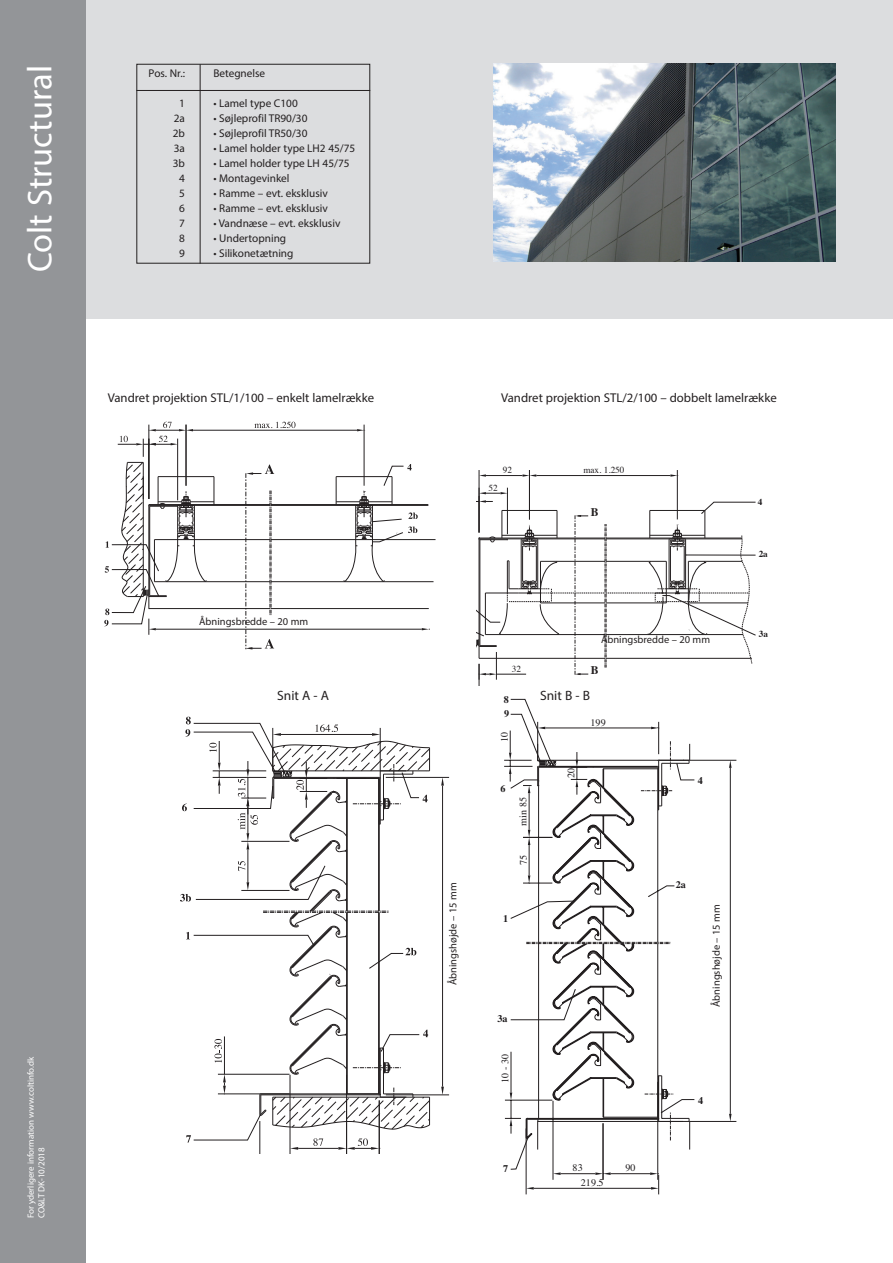
<style>
.page{position:relative;width:893px;height:1263px;background:#fff}
.page>*{position:absolute;margin:0;border:0;box-sizing:border-box;transform-origin:0 0}
.t1{font:34.5px "Myriad Pro";color:#fff}
.Normaal{font:13.5px "Myriad Pro";color:#231f20}
.Normaal-2{font:12.75px "Myriad Pro";color:#231f20}
.t2{font:700 11.7px "Times";color:#231f20}
.Normaal-3{font:11.25px "Myriad Pro";color:#231f20}
.Normaal-4{font:10.5px "Myriad Pro";color:#231f20}
.t3{font:10.2px "Times";color:#201d1f}
.t4{font:700 10.2px "Times";color:#201d1f}
.t5{font:9.15px "Times";color:#201d1f}
.t6{font:700 9.15px "Times";color:#201d1f}
.Normaal-5{font:9px "Myriad Pro";color:#fff}
</style>
<div class="page">
<div style="left:85px;top:0;width:808px;height:319px;background:#dcdddf"></div>
<div style="left:0;top:0;width:85px;height:1263px;background:#939598"></div>
<hr style="left:271px;top:539px;width:164px;height:1px;background:#231f20">
<hr style="left:271px;top:581px;width:162px;height:1px;background:#231f20">
<hr style="left:271px;top:505px;width:157px;height:1px;background:#231f20">
<hr style="left:271px;top:504px;width:157px;height:1px;background:#231f20">
<hr style="left:149px;top:504px;width:121px;height:1px;background:#231f20">
<hr style="left:150px;top:505px;width:120px;height:1px;background:#231f20">
<hr style="left:154px;top:581px;width:116px;height:1px;background:#231f20">
<hr style="left:154px;top:539px;width:116px;height:1px;background:#231f20">
<svg style="left:336px;top:464px;width:82px;height:118px"></svg>
<svg style="left:254px;top:422px;width:42px;height:6px"></svg>
<svg style="left:357px;top:429px;width:7px;height:2px"></svg>
<hr style="left:193px;top:430px;width:164px;height:1px;background:#231f20">
<hr style="left:364px;top:425px;width:1px;height:61px;background:#231f20">
<svg style="left:422px;top:628px;width:8px;height:2px"></svg>
<hr style="left:271px;top:608px;width:158px;height:1px;background:#231f20">
<hr style="left:149px;top:608px;width:121px;height:1px;background:#231f20">
<hr style="left:156px;top:629px;width:266px;height:1px;background:#231f20">
<svg style="left:245px;top:464px;width:29px;height:185px"></svg>
<svg style="left:104px;top:422px;width:111px;height:213px"></svg>
<hr style="left:379px;top:1100px;width:1px;height:53px;background:#231f20">
<hr style="left:259px;top:1121px;width:1px;height:32px;background:#231f20">
<hr style="left:346px;top:1075px;width:1px;height:78px;background:#231f20">
<hr style="left:290px;top:1075px;width:1px;height:78px;background:#231f20">
<svg style="left:441px;top:1087px;width:3px;height:9px"></svg>
<svg style="left:441px;top:778px;width:3px;height:7px"></svg>
<hr style="left:442px;top:785px;width:1px;height:302px;background:#231f20">
<hr style="left:386px;top:1094px;width:63px;height:1px;background:#231f20">
<hr style="left:386px;top:777px;width:63px;height:1px;background:#231f20">
<svg style="left:180px;top:717px;width:250px;height:433px"></svg>
<svg style="left:480px;top:492px;width:27px;height:2px"></svg>
<hr style="left:507px;top:488px;width:1px;height:46px;background:#231f20">
<svg style="left:480px;top:474px;width:6px;height:3px"></svg>
<hr style="left:486px;top:475px;width:37px;height:1px;background:#231f20">
<hr style="left:479px;top:470px;width:1px;height:62px;background:#231f20">
<svg style="left:670px;top:474px;width:7px;height:3px"></svg>
<svg style="left:523px;top:474px;width:13px;height:3px"></svg>
<hr style="left:536px;top:475px;width:134px;height:1px;background:#231f20">
<hr style="left:677px;top:470px;width:1px;height:49px;background:#231f20">
<hr style="left:529px;top:470px;width:1px;height:49px;background:#231f20">
<svg style="left:476px;top:500px;width:280px;height:185px"></svg>
<svg style="left:526px;top:768px;width:204px;height:427px"></svg>
<svg style="left:729px;top:1114px;width:3px;height:7px"></svg>
<svg style="left:729px;top:761px;width:3px;height:7px"></svg>
<hr style="left:730px;top:768px;width:1px;height:346px;background:#231f20">
<hr style="left:690px;top:1121px;width:46px;height:1px;background:#231f20">
<hr style="left:690px;top:760px;width:46px;height:1px;background:#231f20">
<svg style="left:504px;top:699px;width:191px;height:481px"></svg>
<img style="left:493px;top:64px;width:343px;height:197px">
<div style="left:136px;top:64px;width:234px;height:200px;border:1px solid #231f20"></div>
<hr style="left:136px;top:90px;width:234px;height:1px;background:#231f20">
<hr style="left:200px;top:64px;width:1px;height:200px;background:#231f20">
<p class="t1" style="left:19px;top:272px;width:208px;rotate:-90deg">Colt Structural</p>
<p class="Normaal-5" style="left:25px;top:1218px;width:163px;rotate:-90deg">For yderligere information www.coltinfo.dk</p>
<p class="Normaal-5" style="left:36px;top:1218px;width:72px;rotate:-90deg">CO&amp;LT DK-10/2018</p>
<p class="Normaal-3" style="left:149px;top:67px;width:38px">Pos. Nr.:</p>
<p class="Normaal-3" style="left:179px;top:97px;width:7px">1</p>
<p class="Normaal-3" style="left:174px;top:112px;width:13px">2a</p>
<p class="Normaal-3" style="left:173px;top:127px;width:14px">2b</p>
<p class="Normaal-3" style="left:174px;top:142px;width:13px">3a</p>
<p class="Normaal-3" style="left:173px;top:157px;width:14px">3b</p>
<p class="Normaal-3" style="left:179px;top:172px;width:7px">4</p>
<p class="Normaal-3" style="left:179px;top:187px;width:7px">5</p>
<p class="Normaal-3" style="left:179px;top:202px;width:7px">6</p>
<p class="Normaal-3" style="left:179px;top:217px;width:7px">7</p>
<p class="Normaal-3" style="left:179px;top:232px;width:7px">8</p>
<p class="Normaal-3" style="left:179px;top:247px;width:7px">9</p>
<p class="Normaal-3" style="left:213px;top:67px;width:53px">Betegnelse</p>
<p class="Normaal-3" style="left:213px;top:97px;width:86px">• Lamel type C100</p>
<p class="Normaal-3" style="left:213px;top:112px;width:96px">• Søjleprofil TR90/30</p>
<p class="Normaal-3" style="left:213px;top:127px;width:96px">• Søjleprofil TR50/30</p>
<p class="Normaal-3" style="left:213px;top:142px;width:143px">• Lamel holder type LH2 45/75</p>
<p class="Normaal-3" style="left:213px;top:157px;width:138px">• Lamel holder type LH 45/75</p>
<p class="Normaal-3" style="left:213px;top:172px;width:78px">• Montagevinkel</p>
<p class="Normaal-3" style="left:213px;top:187px;width:116px">• Ramme – evt. eksklusiv</p>
<p class="Normaal-3" style="left:213px;top:202px;width:116px">• Ramme – evt. eksklusiv</p>
<p class="Normaal-3" style="left:213px;top:217px;width:129px">• Vandnæse – evt. eksklusiv</p>
<p class="Normaal-3" style="left:213px;top:232px;width:74px">• Undertopning</p>
<p class="Normaal-3" style="left:213px;top:247px;width:82px">• Silikonetætning</p>
<p class="Normaal-2" style="left:108px;top:390px;width:268px">Vandret projektion STL/1/100 – enkelt lamelrække</p>
<p class="Normaal-2" style="left:501px;top:390px;width:277px">Vandret projektion STL/2/100 – dobbelt lamelrække</p>
<p class="Normaal-4" style="left:199px;top:614px;width:111px">Åbningsbredde – 20 mm</p>
<p class="t5" style="left:503px;top:462px;width:11px">92</p>
<p class="t5" style="left:583px;top:462px;width:43px">max. 1.250</p>
<p class="t2" style="left:591px;top:501px;width:9px">B</p>
<p class="t5" style="left:489px;top:479px;width:11px">52</p>
<p class="t5" style="left:512px;top:660px;width:11px">32</p>
<p class="Normaal-4" style="left:601px;top:632px;width:111px">Åbningsbredde – 20 mm</p>
<p class="t2" style="left:591px;top:659px;width:9px">B</p>
<p class="Normaal" style="left:277px;top:687px;width:53px">Snit A - A</p>
<p class="Normaal" style="left:540px;top:687px;width:51px">Snit B - B</p>
<p class="t4" style="left:504px;top:689px;width:7px">8</p>
<p class="t3" style="left:495px;top:742px;width:12px;rotate:-90deg">10</p>
<p class="t4" style="left:504px;top:704px;width:7px">9</p>
<p class="t3" style="left:591px;top:712px;width:17px">199</p>
<p class="Normaal-4" style="left:446px;top:985px;width:104px;rotate:-90deg">Åbningshøjde – 15 mm</p>
<p class="t4" style="left:500px;top:779px;width:7px">6</p>
<p class="t3" style="left:514px;top:826px;width:30px;rotate:-90deg">min 85</p>
<p class="t3" style="left:514px;top:865px;width:12px;rotate:-90deg">75</p>
<p class="t4" style="left:503px;top:908px;width:7px">1</p>
<p class="t4" style="left:498px;top:1008px;width:12px">3a</p>
<p class="t3" style="left:496px;top:1083px;width:30px;rotate:-90deg">10 - 30</p>
<p class="t4" style="left:503px;top:1159px;width:7px">7</p>
<p class="t3" style="left:561px;top:778px;width:12px;rotate:-90deg">20</p>
<p class="t3" style="left:573px;top:1158px;width:12px">83</p>
<p class="t3" style="left:625px;top:1158px;width:12px">90</p>
<p class="t3" style="left:581px;top:1173px;width:24px">219.5</p>
<p class="t4" style="left:698px;top:770px;width:7px">4</p>
<p class="t4" style="left:676px;top:875px;width:12px">2a</p>
<p class="Normaal-4" style="left:710px;top:1007px;width:104px;rotate:-90deg">Åbningshøjde – 15 mm</p>
<p class="t4" style="left:698px;top:1090px;width:7px">4</p>
<p class="t6" style="left:758px;top:493px;width:6px">4</p>
<p class="t6" style="left:759px;top:545px;width:11px">2a</p>
<p class="t6" style="left:759px;top:625px;width:11px">3a</p>
</div>
